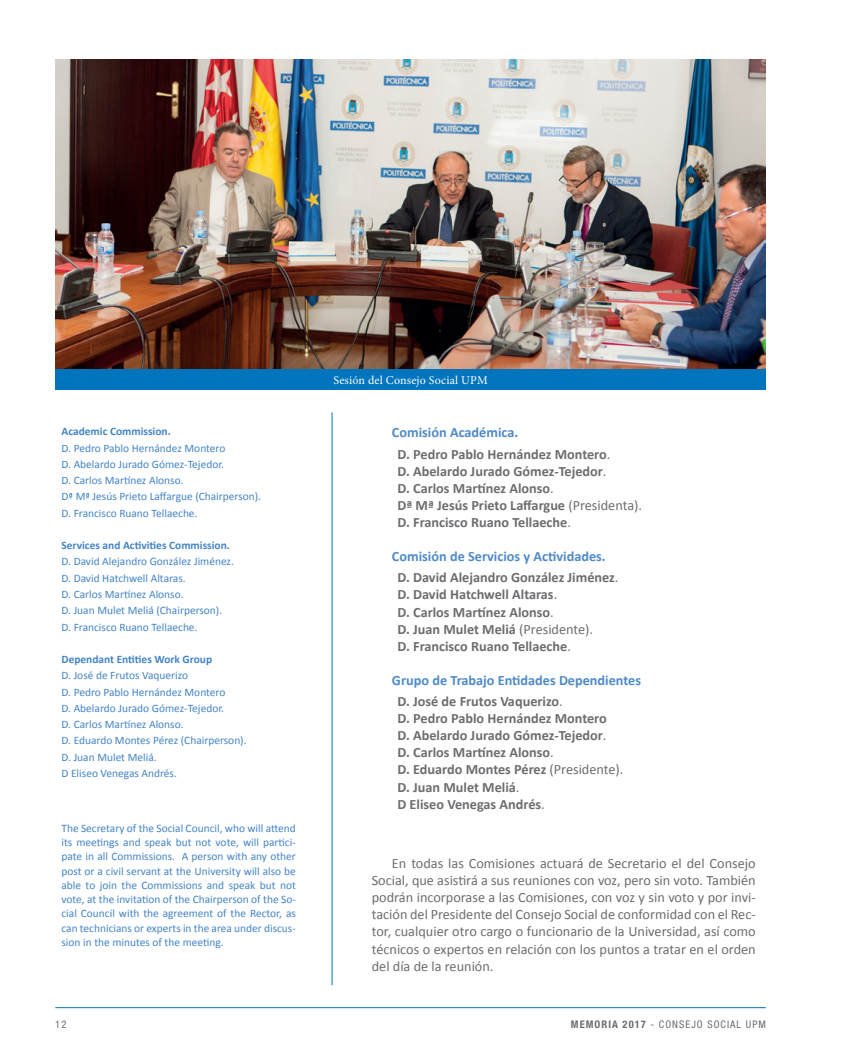
<style>
.page{position:relative;width:851px;height:1063px;background:#fff}
.page>*{position:absolute;margin:0;border:0;box-sizing:border-box;transform-origin:0 0}
.t1{font:700 14.25px/17.1px "Calibri";color:#6c6d70}
.t2{font:14.25px/17.1px "Calibri";color:#6c6d70;text-align:justify}
.t3{font:700 14.25px/21.1px "Calibri";color:#4f8ac8}
.t4{font:12px "Minion Pro";letter-spacing:.01em;color:#fff}
.t5{font:11.4px/16.2px "Calibri";color:#4384c5}
.t6{font:700 11.4px "Calibri";color:#4384c5}
.t7{font:condensed 10.5px "Helvetica Neue LT Std";letter-spacing:.1em;color:#6c6d70}
.s1{color:#4f8ac8}
.s2{font-weight:400}
.s3{color:#6c6d70}
.s4{font-weight:400;color:#6c6d70}
.s5{font-weight:700}
</style>
<div class="page">
<hr style="left:55px;top:1007px;width:710px;height:1px;background:#0074bc">
<hr style="left:331px;top:412px;width:1px;height:573px;background:#0074bc">
<img style="left:55px;top:60px;width:710px;height:309px">
<div style="left:55px;top:369px;width:710px;height:21px;background:#0074bc"></div>
<p class="t6" style="left:61px;top:424px;width:111px">Academic Commission.</p>
<p class="t5" style="left:61px;top:440px;width:201px">D. Pedro Pablo Hernández Montero<br>D. Abelardo Jurado Gómez-Tejedor.<br>D. Carlos Martínez Alonso.<br>Dª Mª Jesús Prieto Laffargue (Chairperson).<br>D. Francisco Ruano Tellaeche.</p>
<p class="t6" style="left:61px;top:538px;width:170px">Services and Activities Commission.</p>
<p class="t5" style="left:61px;top:554px;width:174px">D. David Alejandro González Jiménez.<br>D. David Hatchwell Altaras.<br>D. Carlos Martínez Alonso.<br>D. Juan Mulet Meliá (Chairperson).<br>D. Francisco Ruano Tellaeche.</p>
<p class="t6" style="left:61px;top:652px;width:152px">Dependant Entities Work Group</p>
<p class="t5" style="left:61px;top:667px;width:187px">D. José de Frutos Vaquerizo<br>D. Pedro Pablo Hernández Montero<br>D. Abelardo Jurado Gómez-Tejedor.<br>D. Carlos Martínez Alonso.<br>D. Eduardo Montes Pérez (Chairperson).<br>D. Juan Mulet Meliá.<br>D Eliseo Venegas Andrés.</p>
<p class="t5" style="left:61px;top:821px;width:236px;line-height:14.2px;text-align:justify">The Secretary of the Social Council, who will attend its meetings and speak but not vote, will partici&shy;pate in all Commissions. A person with any other post or a civil servant at the University will also be able to join the Commissions and speak but not vote, at the invitation of the Chairperson of the So&shy;cial Council with the agreement of the Rector, as can technicians or experts in the area under discus&shy;sion in the minutes of the meeting.</p>
<p class="t4" style="left:333px;top:372px;width:156px">Sesión del Consejo Social UPM</p>
<p class="t1" style="left:397px;top:422px;width:214px;line-height:21.1px;text-indent:-5px"><span class="s1">Comisión Académica.<br></span>D. Pedro Pablo Hernández Montero<span class="s2">.</span></p>
<p class="t1" style="left:397px;top:462px;width:246px">D. Abelardo Jurado Gómez-Tejedor<span class="s2">.<br></span>D. Carlos Martínez Alonso<span class="s2">.<br></span>Dª Mª Jesús Prieto Laffargue <span class="s2">(Presidenta).<br></span>D. Francisco Ruano Tellaeche<span class="s2">.</span></p>
<p class="t3" style="left:397px;top:546px;width:222px;text-indent:-5px">Comisión de Servicios y Actividades.<br><span class="s3">D. David Alejandro González Jiménez</span><span class="s4">.</span></p>
<p class="t1" style="left:397px;top:586px;width:197px">D. David Hatchwell Altaras<span class="s2">.<br></span>D. Carlos Martínez Alonso<span class="s2">.<br></span>D. Juan Mulet Meliá <span class="s2">(Presidente).<br></span>D. Francisco Ruano Tellaeche<span class="s2">.</span></p>
<p class="t3" style="left:397px;top:670px;width:245px;text-indent:-5px">Grupo de Trabajo Entidades Dependientes<br><span class="s3">D. José de Frutos Vaquerizo</span><span class="s4">.</span></p>
<p class="t1" style="left:397px;top:710px;width:227px">D. Pedro Pablo Hernández Montero<br>D. Abelardo Jurado Gómez-Tejedor<span class="s2">.<br></span>D. Carlos Martínez Alonso<span class="s2">.<br></span>D. Eduardo Montes Pérez <span class="s2">(Presidente).<br></span>D. Juan Mulet Meliá<span class="s2">.<br></span>D Eliseo Venegas Andrés<span class="s2">.</span></p>
<p class="t2" style="left:372px;top:855px;width:385px;text-indent:20px">En todas las Comisiones actuará de Secretario el del Consejo Social, que asistirá a sus reuniones con voz, pero sin voto. También podrán incorporase a las Comisiones, con voz y sin voto y por invi&shy;tación del Presidente del Consejo Social de conformidad con el Rec&shy;tor, cualquier otro cargo o funcionario de la Universidad, así como técnicos o expertos en relación con los puntos a tratar en el orden del día de la reunión.</p>
<p class="t7" style="left:55px;top:1019px;width:13px">12</p>
<p class="t7" style="left:570px;top:1019px;width:196px"><span class="s5">MEMORIA 2017</span> - CONSEJO SOCIAL UPM</p>
</div>
